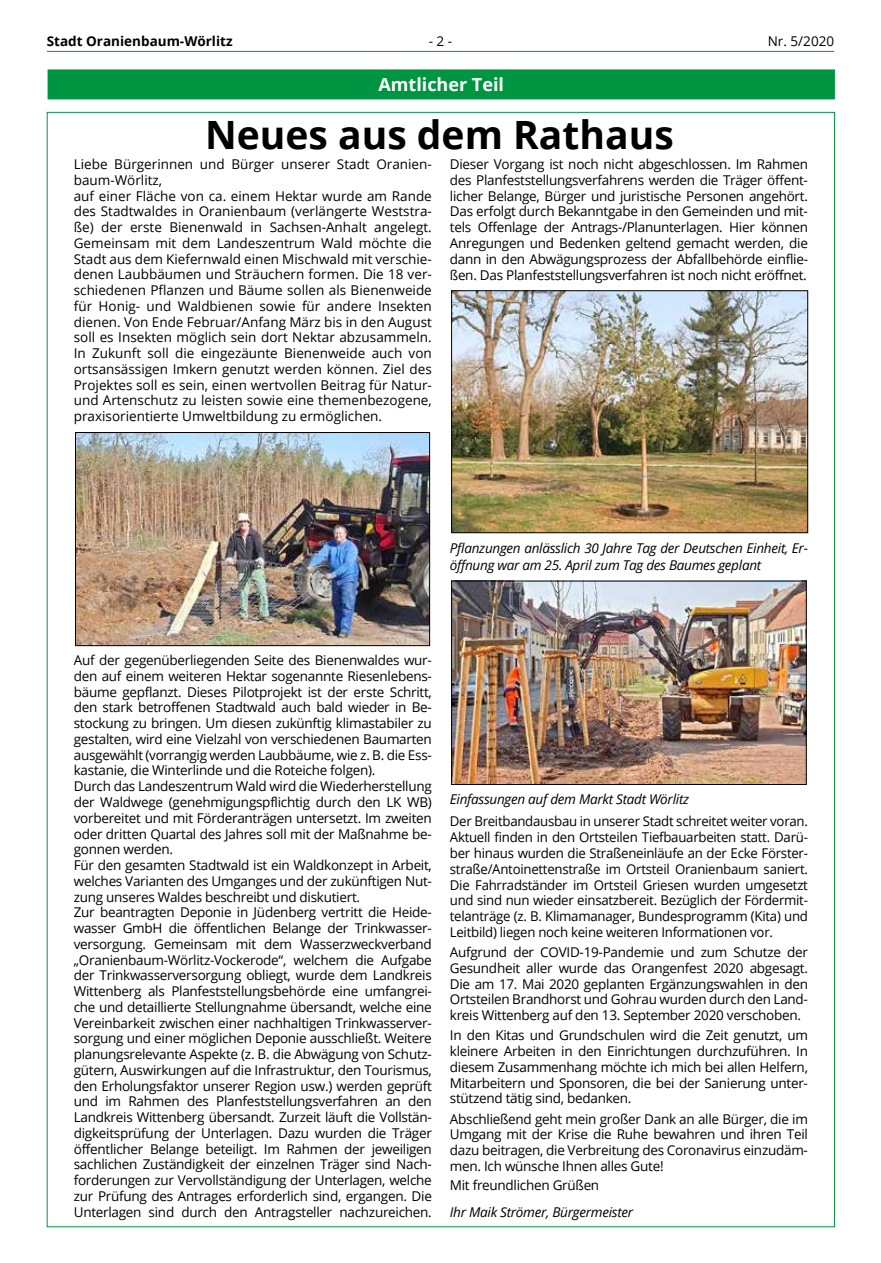
<style>
.page{position:relative;width:881px;height:1263px;background:#fff}
.page>*{position:absolute;margin:0;border:0;box-sizing:border-box;transform-origin:0 0}
.t1{font:700 39px "Open Sans";color:#000}
.t2{font:700 18px "Open Sans";color:#fff}
.t3{font:13.5px/15.8px "Open Sans";letter-spacing:-.02em;color:#000;text-align:justify}
.t4{font:13.5px/15.8px "Open Sans";color:#000}
.t5{font:italic 13.5px/16.2px "Open Sans";letter-spacing:-.02em;color:#000}
.t6{font:700 13.5px "Open Sans";color:#000}
</style>
<div class="page">
<hr style="left:47px;top:51px;width:786px;height:1px;background:#009641">
<div style="left:48px;top:69px;width:786px;height:30px;background:#009641"></div>
<img style="left:77px;top:434px;width:350px;height:210px">
<div style="left:75px;top:432px;width:354px;height:214px;border:1px solid #000"></div>
<img style="left:453px;top:292px;width:352px;height:239px">
<div style="left:451px;top:290px;width:356px;height:243px;border:1px solid #000"></div>
<img style="left:453px;top:583px;width:351px;height:200px">
<div style="left:451px;top:581px;width:355px;height:204px;border:1px solid #000"></div>
<p class="t6" style="left:47px;top:32px;width:187px">Stadt Oranienbaum-Wörlitz</p>
<p class="t3" style="left:428px;top:33px;width:25px">- 2 -</p>
<p class="t3" style="left:767px;top:33px;width:68px">Nr. 5/2020</p>
<h2 class="t2" style="left:378px;top:72px;width:127px">Amtlicher Teil</h2>
<h1 class="t1" style="left:205px;top:108px;width:470px">Neues aus dem Rathaus</h1>
<p class="t4" style="left:74px;top:156px;width:359px">Liebe Bürgerinnen und Bürger unserer Stadt Oranien&shy;baum-Wörlitz,<br>auf einer Fläche von ca. einem Hektar wurde am Rande des Stadtwaldes in Oranienbaum (verlängerte Weststra&shy;ße) der erste Bienenwald in Sachsen-Anhalt angelegt.<br>Gemeinsam mit dem Landeszentrum Wald möchte die Stadt aus dem Kiefernwald einen Mischwald mit verschie&shy;denen Laubbäumen und Sträuchern formen. Die 18 ver&shy;schiedenen Pflanzen und Bäume sollen als Bienenweide für Honig- und Waldbienen sowie für andere Insekten dienen. Von Ende Februar/Anfang März bis in den August soll es Insekten möglich sein dort Nektar abzusammeln.<br>In Zukunft soll die eingezäunte Bienenweide auch von ortsansässigen Imkern genutzt werden können. Ziel des Projektes soll es sein, einen wertvollen Beitrag für Natur&shy;und Artenschutz zu leisten sowie eine themenbezogene, praxisorientierte Umweltbildung zu ermöglichen.</p>
<p class="t3" style="left:449px;top:156px;width:359px">Dieser Vorgang ist noch nicht abgeschlossen. Im Rahmen des Planfeststellungsverfahrens werden die Träger öffent&shy;licher Belange, Bürger und juristische Personen angehört.<br>Das erfolgt durch Bekanntgabe in den Gemeinden und mit&shy;tels Offenlage der Antrags-/Planunterlagen. Hier können Anregungen und Bedenken geltend gemacht werden, die dann in den Abwägungsprozess der Abfallbehörde einflie&shy;ßen. Das Planfeststellungsverfahren ist noch nicht eröffnet.</p>
<p class="t5" style="left:449px;top:540px;width:359px">Pflanzungen anlässlich 30 Jahre Tag der Deutschen Einheit, Er&shy;öffnung war am 25. April zum Tag des Baumes geplant</p>
<p class="t3" style="left:74px;top:652px;width:359px;text-align:left">Auf der gegenüberliegenden Seite des Bienenwaldes wur&shy;den auf einem weiteren Hektar sogenannte Riesenlebens&shy;bäume gepflanzt. Dieses Pilotprojekt ist der erste Schritt, den stark betroffenen Stadtwald auch bald wieder in Be&shy;stockung zu bringen. Um diesen zukünftig klimastabiler zu gestalten, wird eine Vielzahl von verschiedenen Baumarten ausgewählt (vorrangig werden Laubbäume, wie z. B. die Ess&shy;kastanie, die Winterlinde und die Roteiche folgen).<br>Durch das Landeszentrum Wald wird die Wiederherstellung der Waldwege (genehmigungspflichtig durch den LK WB) vorbereitet und mit Förderanträgen untersetzt. Im zweiten oder dritten Quartal des Jahres soll mit der Maßnahme be&shy;gonnen werden.<br>Für den gesamten Stadtwald ist ein Waldkonzept in Arbeit, welches Varianten des Umganges und der zukünftigen Nut&shy;zung unseres Waldes beschreibt und diskutiert.<br>Zur beantragten Deponie in Jüdenberg vertritt die Heide&shy;wasser GmbH die öffentlichen Belange der Trinkwasser&shy;versorgung. Gemeinsam mit dem Wasserzweckverband „Oranienbaum-Wörlitz-Vockerode“, welchem die Aufgabe der Trinkwasserversorgung obliegt, wurde dem Landkreis Wittenberg als Planfeststellungsbehörde eine umfangrei&shy;che und detaillierte Stellungnahme übersandt, welche eine Vereinbarkeit zwischen einer nachhaltigen Trinkwasserver&shy;sorgung und einer möglichen Deponie ausschließt. Weitere planungsrelevante Aspekte (z. B. die Abwägung von Schutz&shy;gütern, Auswirkungen auf die Infrastruktur, den Tourismus, den Erholungsfaktor unserer Region usw.) werden geprüft und im Rahmen des Planfeststellungsverfahren an den Landkreis Wittenberg übersandt. Zurzeit läuft die Vollstän&shy;digkeitsprüfung der Unterlagen. Dazu wurden die Träger öffentlicher Belange beteiligt. Im Rahmen der jeweiligen sachlichen Zuständigkeit der einzelnen Träger sind Nach&shy;forderungen zur Vervollständigung der Unterlagen, welche zur Prüfung des Antrages erforderlich sind, ergangen. Die Unterlagen sind durch den Antragsteller nachzureichen.</p>
<p class="t5" style="left:449px;top:791px;width:241px">Einfassungen auf dem Markt Stadt Wörlitz</p>
<p class="t3" style="left:449px;top:813px;width:359px">Der Breitbandausbau in unserer Stadt schreitet weiter voran.<br>Aktuell finden in den Ortsteilen Tiefbauarbeiten statt. Darü&shy;ber hinaus wurden die Straßeneinläufe an der Ecke Förster&shy;straße/Antoinettenstraße im Ortsteil Oranienbaum saniert.<br>Die Fahrradständer im Ortsteil Griesen wurden umgesetzt und sind nun wieder einsatzbereit. Bezüglich der Fördermit&shy;telanträge (z. B. Klimamanager, Bundesprogramm (Kita) und Leitbild) liegen noch keine weiteren Informationen vor.</p>
<p class="t3" style="left:449px;top:944px;width:359px">Aufgrund der COVID-19-Pandemie und zum Schutze der Gesundheit aller wurde das Orangenfest 2020 abgesagt.<br>Die am 17. Mai 2020 geplanten Ergänzungswahlen in den Ortsteilen Brandhorst und Gohrau wurden durch den Land&shy;kreis Wittenberg auf den 13. September 2020 verschoben.</p>
<p class="t3" style="left:449px;top:1027px;width:359px">In den Kitas und Grundschulen wird die Zeit genutzt, um kleinere Arbeiten in den Einrichtungen durchzuführen. In diesem Zusammenhang möchte ich mich bei allen Helfern, Mitarbeitern und Sponsoren, die bei der Sanierung unter&shy;stützend tätig sind, bedanken.</p>
<p class="t3" style="left:449px;top:1110px;width:359px">Abschließend geht mein großer Dank an alle Bürger, die im Umgang mit der Krise die Ruhe bewahren und ihren Teil dazu beitragen, die Verbreitung des Coronavirus einzudäm&shy;men. Ich wünsche Ihnen alles Gute!</p>
<p class="t3" style="left:449px;top:1176px;width:151px">Mit freundlichen Grüßen</p>
<p class="t5" style="left:449px;top:1203px;width:185px">Ihr Maik Strömer, Bürgermeister</p>
</div>
